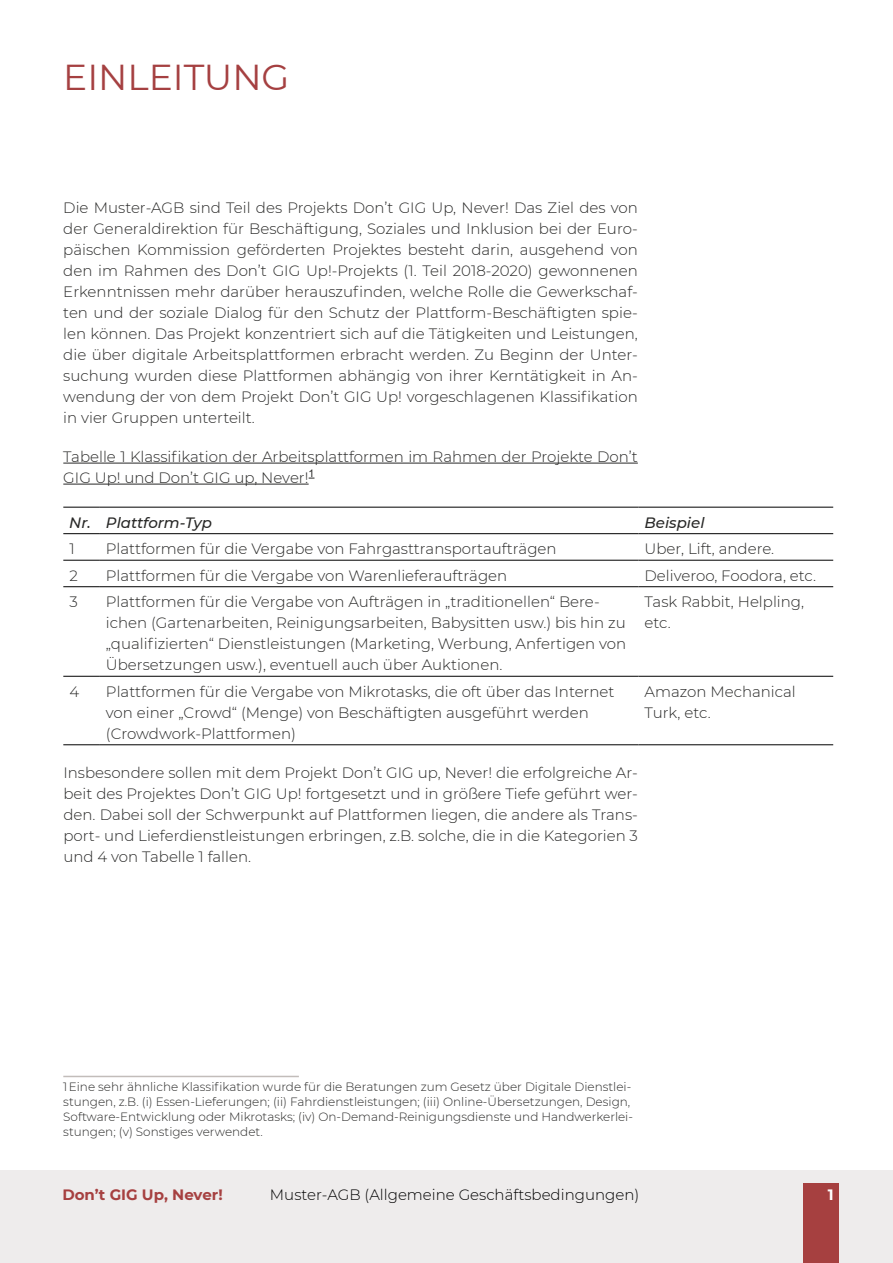
<style>
.page{position:relative;width:893px;height:1263px;background:#fff}
.page>*{position:absolute;margin:0;border:0;box-sizing:border-box;transform-origin:0 0}
.t1{font:36px "Montserrat";color:#a54041}
.t2{font:300 15px/21px "Montserrat";color:#282827}
.t3{font:300 15px "Montserrat";color:#000}
.t4{font:italic 500 15px "Montserrat";color:#282827}
.t5{font:700 15px "Montserrat";color:#a64040}
.t6{font:700 15px "Montserrat";color:#fff}
.t7{font:300 12px/15px "Montserrat";color:#282827}
</style>
<div class="page">
<div style="left:0;top:1170px;width:893px;height:93px;background:#eeecec"></div>
<div style="left:804px;top:1183px;width:35px;height:80px;background:#a64040"></div>
<hr style="left:63px;top:463px;width:575px;height:1px;background:#282827">
<hr style="left:63px;top:484px;width:246px;height:1px;background:#282827">
<hr style="left:63px;top:507px;width:37px;height:1px;background:#000">
<hr style="left:100px;top:507px;width:538px;height:1px;background:#000">
<hr style="left:638px;top:507px;width:195px;height:1px;background:#000">
<hr style="left:63px;top:533px;width:37px;height:1px;background:#000">
<hr style="left:100px;top:533px;width:538px;height:1px;background:#000">
<hr style="left:638px;top:533px;width:195px;height:1px;background:#000">
<hr style="left:63px;top:560px;width:37px;height:1px;background:#000">
<hr style="left:100px;top:560px;width:538px;height:1px;background:#000">
<hr style="left:638px;top:560px;width:195px;height:1px;background:#000">
<hr style="left:63px;top:586px;width:37px;height:1px;background:#000">
<hr style="left:100px;top:586px;width:538px;height:1px;background:#000">
<hr style="left:638px;top:586px;width:195px;height:1px;background:#000">
<hr style="left:63px;top:676px;width:37px;height:1px;background:#000">
<hr style="left:100px;top:676px;width:538px;height:1px;background:#000">
<hr style="left:638px;top:676px;width:195px;height:1px;background:#000">
<hr style="left:63px;top:744px;width:37px;height:1px;background:#000">
<hr style="left:100px;top:744px;width:538px;height:1px;background:#000">
<hr style="left:638px;top:744px;width:195px;height:1px;background:#000">
<hr style="left:63px;top:1076px;width:236px;height:1px;background:#c2bdba">
<h1 class="t1" style="left:63px;top:52px;width:228px">EINLEITUNG</h1>
<p class="t2" style="left:63px;top:197px;width:576px;text-align:justify">Die Muster-AGB sind Teil des Projekts Don’t GIG Up, Never! Das Ziel des von der Generaldirektion für Beschäftigung, Soziales und Inklusion bei der Euro&shy;päischen Kommission geförderten Projektes besteht darin, ausgehend von den im Rahmen des Don’t GIG Up!-Projekts (1. Teil 2018-2020) gewonnenen Erkenntnissen mehr darüber herauszufinden, welche Rolle die Gewerkschaf&shy;ten und der soziale Dialog für den Schutz der Plattform-Beschäftigten spie&shy;len können. Das Projekt konzentriert sich auf die Tätigkeiten und Leistungen, die über digitale Arbeitsplattformen erbracht werden. Zu Beginn der Unter&shy;suchung wurden diese Plattformen abhängig von ihrer Kerntätigkeit in An&shy;wendung der von dem Projekt Don’t GIG Up! vorgeschlagenen Klassifikation in vier Gruppen unterteilt.</p>
<p class="t2" style="left:63px;top:446px;width:576px">Tabelle 1 Klassifikation der Arbeitsplattformen im Rahmen der Projekte Don’t<br>GIG Up! und Don’t GIG up, Never!<sup>1</sup></p>
<p class="t4" style="left:69px;top:512px;width:144px">Nr. Plattform-Typ</p>
<p class="t4" style="left:644px;top:512px;width:61px">Beispiel</p>
<p class="t2" style="left:69px;top:538px;width:7px">1</p>
<p class="t2" style="left:106px;top:538px;width:452px">Plattformen für die Vergabe von Fahrgasttransportaufträgen</p>
<p class="t2" style="left:644px;top:538px;width:131px">Uber, Lift, andere.</p>
<p class="t2" style="left:69px;top:564px;width:10px">2</p>
<p class="t2" style="left:106px;top:564px;width:403px">Plattformen für die Vergabe von Warenlieferaufträgen</p>
<p class="t2" style="left:645px;top:564px;width:173px">Deliveroo, Foodora, etc.</p>
<p class="t2" style="left:69px;top:591px;width:10px">3</p>
<p class="t2" style="left:106px;top:591px;width:522px">Plattformen für die Vergabe von Aufträgen in „traditionellen“ Bere&shy;ichen (Gartenarbeiten, Reinigungsarbeiten, Babysitten usw.) bis hin zu „qualifizierten“ Dienstleistungen (Marketing, Werbung, Anfertigen von Übersetzungen usw.), eventuell auch über Auktionen.</p>
<p class="t2" style="left:645px;top:591px;width:161px">Task Rabbit, Helpling, etc.</p>
<p class="t2" style="left:69px;top:680px;width:11px">4</p>
<p class="t2" style="left:106px;top:680px;width:510px">Plattformen für die Vergabe von Mikrotasks, die oft über das Internet von einer „Crowd“ (Menge) von Beschäftigten ausgeführt werden (Crowdwork-Plattformen)</p>
<p class="t2" style="left:645px;top:680px;width:153px">Amazon Mechanical<br>Turk, etc.</p>
<p class="t2" style="left:63px;top:762px;width:576px;text-align:justify">Insbesondere sollen mit dem Projekt Don’t GIG up, Never! die erfolgreiche Ar&shy;beit des Projektes Don’t GIG Up! fortgesetzt und in größere Tiefe geführt wer&shy;den. Dabei soll der Schwerpunkt auf Plattformen liegen, die andere als Trans&shy;port- und Lieferdienstleistungen erbringen, z.B. solche, die in die Kategorien 3 und 4 von Tabelle 1 fallen.</p>
<p class="t7" style="left:63px;top:1079px;width:571px">1 Eine sehr ähnliche Klassifikation wurde für die Beratungen zum Gesetz über Digitale Dienstlei&shy;stungen, z.B. (i) Essen-Lieferungen; (ii) Fahrdienstleistungen; (iii) Online-Übersetzungen, Design, Software-Entwicklung oder Mikrotasks; (iv) On-Demand-Reinigungsdienste und Handwerkerlei&shy;stungen; (v) Sonstiges verwendet.</p>
<p class="t5" style="left:62px;top:1184px;width:162px">Don’t GIG Up, Never!</p>
<p class="t3" style="left:270px;top:1185px;width:371px">Muster-AGB (Allgemeine Geschäftsbedingungen)</p>
<p class="t6" style="left:828px;top:1183px;width:7px">1</p>
</div>
